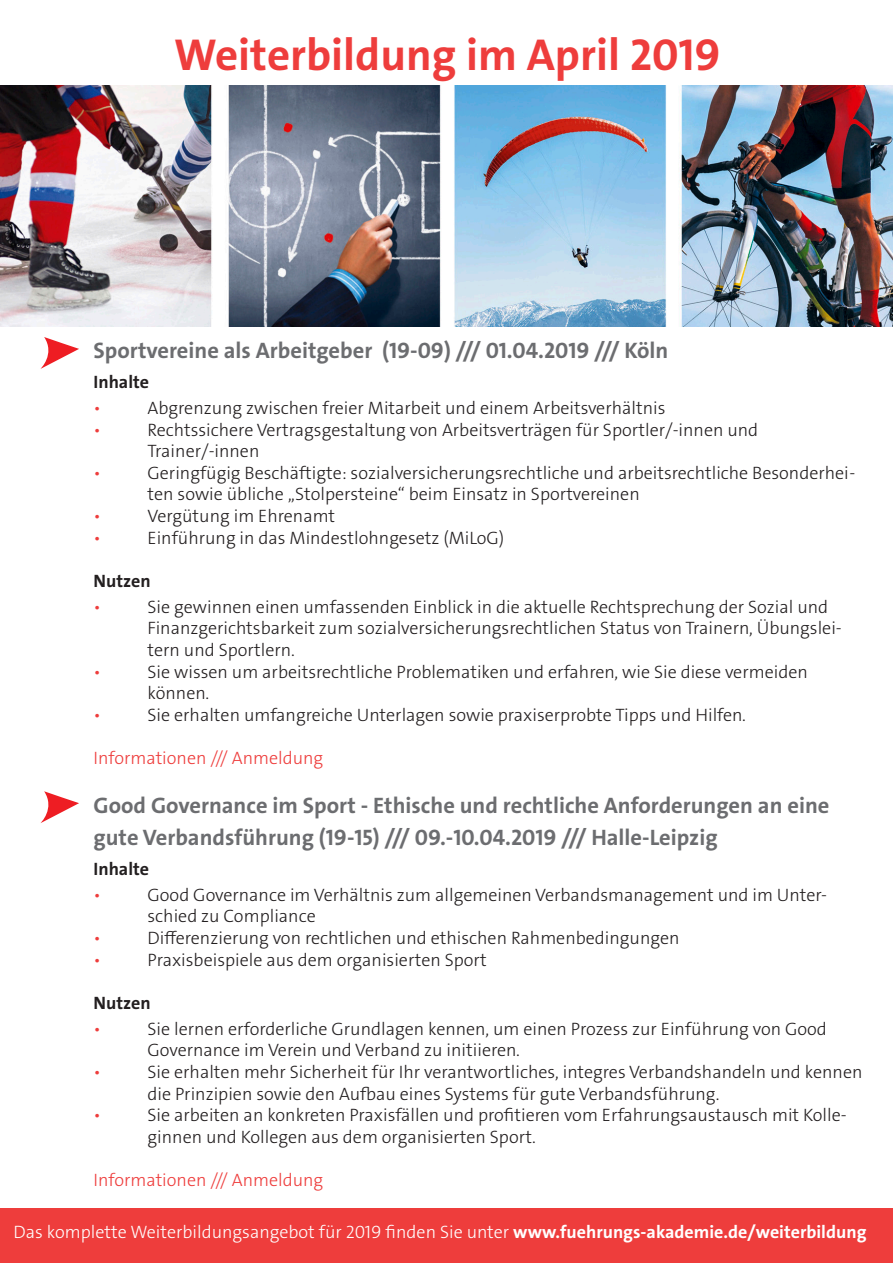
<style>
.page{position:relative;width:893px;height:1263px;background:#fff}
.page>*{position:absolute;margin:0;border:0;box-sizing:border-box;transform-origin:0 0}
.t1{font:45px "The Sans LP7 Bld";color:#ee3d3c}
.t2{font:22.5px/32.4px "The Sans LP7 Bld";color:#6c6d70}
.rote_Aufzählungspunk{font:18px/21.6px "The Sans LP3 Lig";color:#231f20}
.t3{font:18px "The Sans LP3 Lig";color:#fff}
.rote_Aufzählungspunk-2{font:18px "The Sans LP3 Lig";color:#ee3d3c}
.rote_Aufzählungspunk-3{font:18px "The Sans LP7 Bld";color:#231f20}
.s1{font-family:"The Sans LP7 Bld"}
</style>
<div class="page">
<img style="left:0;top:85px;width:893px;height:241px">
<svg style="left:40px;top:337px;width:39px;height:32px"></svg>
<svg style="left:40px;top:791px;width:39px;height:32px"></svg>
<div style="left:0;top:1209px;width:893px;height:54px;background:#ee3d3c"></div>
<p class="t1" style="left:174px;top:26px;width:548px">Weiterbildung im April 2019</p>
<p class="t2" style="left:94px;top:334px;width:576px">Sportvereine als Arbeitgeber (19-09) /// 01.04.2019 /// Köln</p>
<p class="rote_Aufzählungspunk-3" style="left:94px;top:370px;width:57px">Inhalte</p>
<p class="rote_Aufzählungspunk-2" style="left:94px;top:396px;width:9px">•</p>
<p class="rote_Aufzählungspunk" style="left:148px;top:397px;width:519px">Abgrenzung zwischen freier Mitarbeit und einem Arbeitsverhältnis</p>
<p class="rote_Aufzählungspunk-2" style="left:94px;top:418px;width:9px">•</p>
<p class="rote_Aufzählungspunk" style="left:148px;top:419px;width:612px">Rechtssichere Vertragsgestaltung von Arbeitsverträgen für Sportler/-innen und</p>
<p class="rote_Aufzählungspunk" style="left:148px;top:440px;width:113px">Trainer/-innen</p>
<p class="rote_Aufzählungspunk-2" style="left:94px;top:461px;width:9px">•</p>
<p class="rote_Aufzählungspunk" style="left:148px;top:462px;width:709px">Geringfügig Beschäftigte: sozialversicherungsrechtliche und arbeitsrechtliche Besonderhei&shy;ten sowie übliche „Stolpersteine“ beim Einsatz in Sportvereinen</p>
<p class="rote_Aufzählungspunk-2" style="left:94px;top:504px;width:9px">•</p>
<p class="rote_Aufzählungspunk" style="left:148px;top:505px;width:189px">Vergütung im Ehrenamt</p>
<p class="rote_Aufzählungspunk-2" style="left:94px;top:526px;width:9px">•</p>
<p class="rote_Aufzählungspunk" style="left:148px;top:527px;width:358px">Einführung in das Mindestlohngesetz (MiLoG)</p>
<p class="rote_Aufzählungspunk-3" style="left:94px;top:569px;width:59px">Nutzen</p>
<p class="rote_Aufzählungspunk-2" style="left:94px;top:595px;width:9px">•</p>
<p class="rote_Aufzählungspunk" style="left:148px;top:596px;width:696px">Sie gewinnen einen umfassenden Einblick in die aktuelle Rechtsprechung der Sozial und<br>Finanzgerichtsbarkeit zum sozialversicherungsrechtlichen Status von Trainern, Übungslei&shy;tern und Sportlern.</p>
<p class="rote_Aufzählungspunk-2" style="left:94px;top:660px;width:9px">•</p>
<p class="rote_Aufzählungspunk" style="left:148px;top:661px;width:662px">Sie wissen um arbeitsrechtliche Problematiken und erfahren, wie Sie diese vermeiden können.</p>
<p class="rote_Aufzählungspunk-2" style="left:94px;top:703px;width:9px">•</p>
<p class="rote_Aufzählungspunk" style="left:148px;top:704px;width:600px">Sie erhalten umfangreiche Unterlagen sowie praxiserprobte Tipps und Hilfen.</p>
<p class="rote_Aufzählungspunk-2" style="left:94px;top:746px;width:231px">Informationen /// Anmeldung</p>
<p class="t2" style="left:94px;top:789px;width:737px">Good Governance im Sport - Ethische und rechtliche Anforderungen an eine gute Verbandsführung (19-15) /// 09.-10.04.2019 /// Halle-Leipzig</p>
<p class="rote_Aufzählungspunk-3" style="left:94px;top:857px;width:57px">Inhalte</p>
<p class="rote_Aufzählungspunk-2" style="left:94px;top:883px;width:9px">•</p>
<p class="rote_Aufzählungspunk" style="left:148px;top:884px;width:681px">Good Governance im Verhältnis zum allgemeinen Verbandsmanagement und im Unter&shy;schied zu Compliance</p>
<p class="rote_Aufzählungspunk-2" style="left:94px;top:926px;width:9px">•</p>
<p class="rote_Aufzählungspunk" style="left:148px;top:927px;width:533px">Differenzierung von rechtlichen und ethischen Rahmenbedingungen</p>
<p class="rote_Aufzählungspunk-2" style="left:94px;top:948px;width:9px">•</p>
<p class="rote_Aufzählungspunk" style="left:148px;top:949px;width:341px">Praxisbeispiele aus dem organisierten Sport</p>
<p class="rote_Aufzählungspunk-3" style="left:94px;top:991px;width:59px">Nutzen</p>
<p class="rote_Aufzählungspunk-2" style="left:94px;top:1017px;width:9px">•</p>
<p class="rote_Aufzählungspunk" style="left:148px;top:1018px;width:681px">Sie lernen erforderliche Grundlagen kennen, um einen Prozess zur Einführung von Good<br>Governance im Verein und Verband zu initiieren.</p>
<p class="rote_Aufzählungspunk-2" style="left:94px;top:1060px;width:9px">•</p>
<p class="rote_Aufzählungspunk" style="left:148px;top:1061px;width:716px">Sie erhalten mehr Sicherheit für Ihr verantwortliches, integres Verbandshandeln und kennen die Prinzipien sowie den Aufbau eines Systems für gute Verbandsführung.</p>
<p class="rote_Aufzählungspunk-2" style="left:94px;top:1103px;width:9px">•</p>
<p class="rote_Aufzählungspunk" style="left:148px;top:1104px;width:701px">Sie arbeiten an konkreten Praxisfällen und profitieren vom Erfahrungsaustausch mit Kolle&shy;ginnen und Kollegen aus dem organisierten Sport.</p>
<p class="rote_Aufzählungspunk-2" style="left:94px;top:1168px;width:231px">Informationen /// Anmeldung</p>
<p class="t3" style="left:13px;top:1220px;width:854px">Das komplette Weiterbildungsangebot für 2019 finden Sie unter <span class="s1">www.fuehrungs-akademie.de/weiterbildung</span></p>
</div>
